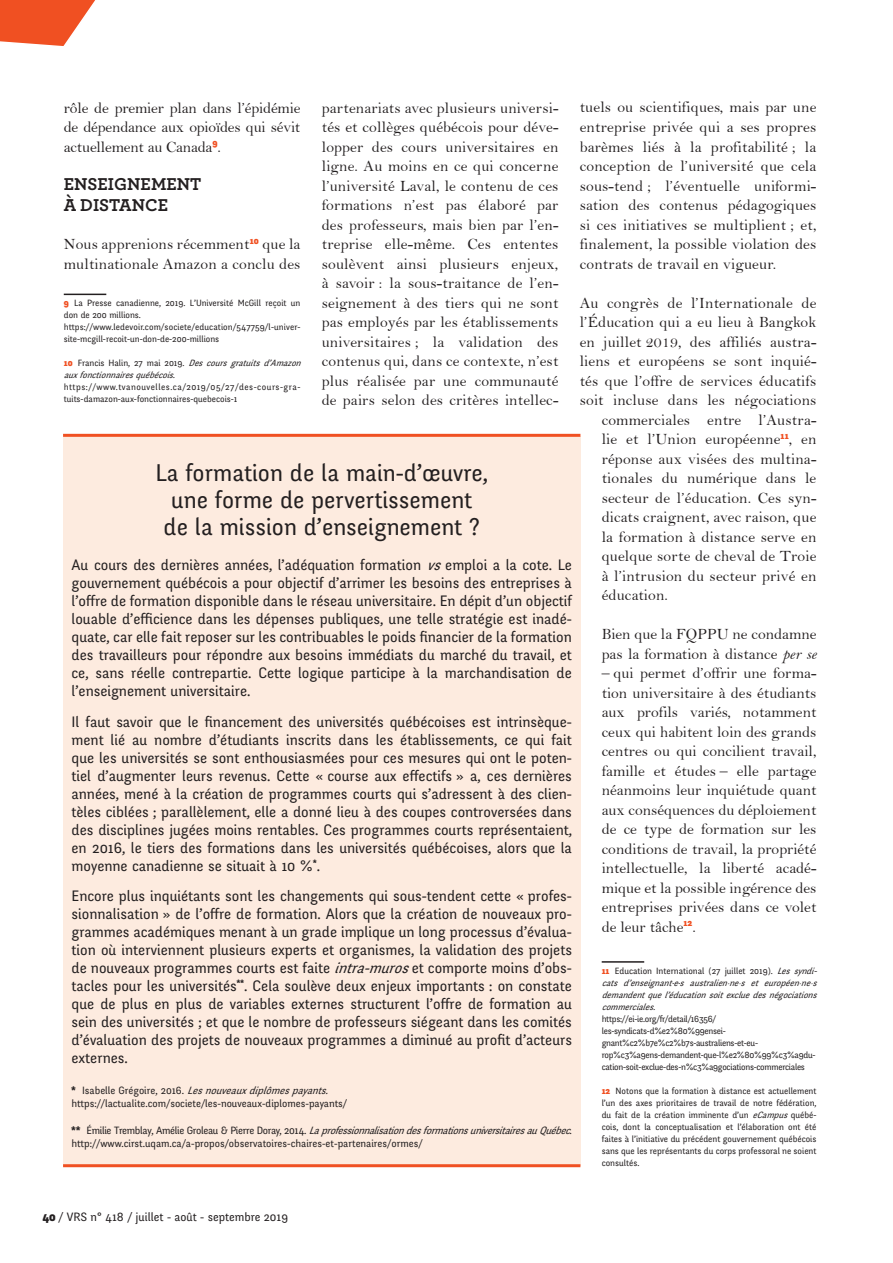
<style>
.page{position:relative;width:893px;height:1263px;background:#fff}
.page>*{position:absolute;margin:0;border:0;box-sizing:border-box;transform-origin:0 0}
.t1{font:24px/27px "Fengardo Neue";color:#231f20;text-align:center}
.t2{font:700 18px/21px "Archer";color:#231f20}
.t3{font:15.75px/19.5px "Bell";letter-spacing:.01em;color:#231f20;text-align:justify}
.t4{font:15px/18px "Fengardo Neue";color:#231f20;text-align:justify}
.t5{font:12px "Fengardo Neue";color:#231f20}
.t6{font:10.5px/13.5px "Fengardo Neue";color:#231f20}
.t7{font:9px/12px "Fengardo Neue";color:#231f20}
.t8{font:italic 9px/12px "Fengardo Neue";color:#231f20}
.t9{font:9px/12px "Fengardo Neue";letter-spacing:-.03em;color:#231f20}
.s1{font-weight:900;color:#f05022}
.s2{font-weight:900;font-style:normal;color:#f05022}
.s3{font-style:normal}
.s4{font-family:"Bell MT Italic"}
.s5{font-family:"Archer"}
.s6{font-style:italic}
.s7{font-weight:900}
</style>
<div class="page">
<svg style="left:0;top:0;width:95px;height:46px"></svg>
<hr style="left:64px;top:294px;width:42px;height:1px;background:#231f20">
<hr style="left:602px;top:961px;width:42px;height:2px;background:#231f20">
<div style="left:63px;top:436px;width:517px;height:730px;background:#fdebdf"></div>
<hr style="left:63px;top:434px;width:517px;height:3px;background:#f05022">
<hr style="left:63px;top:1164px;width:517px;height:3px;background:#f05022">
<p class="t3" style="left:322px;top:98px;width:238px">partenariats avec plusieurs universi&shy;tés et collèges québécois pour déve&shy;lopper des cours universitaires en ligne. Au moins en ce qui concerne l’université Laval, le contenu de ces formations n’est pas élaboré par des professeurs, mais bien par l’en&shy;treprise elle-même. Ces ententes soulèvent ainsi plusieurs enjeux, à savoir : la sous-traitance de l’en&shy;seignement à des tiers qui ne sont pas employés par les établissements universitaires ; la validation des contenus qui, dans ce contexte, n’est plus réalisée par une communauté de pairs selon des critères intellec-</p>
<p class="t3" style="left:580px;top:98px;width:238px">tuels ou scientifiques, mais par une entreprise privée qui a ses propres barèmes liés à la profitabilité ; la conception de l’université que cela sous-tend ; l’éventuelle uniformi&shy;sation des contenus pédagogiques si ces initiatives se multiplient ; et, finalement, la possible violation des contrats de travail en vigueur.</p>
<p class="t3" style="left:64px;top:98px;width:238px">rôle de premier plan dans l’épidémie de dépendance aux opioïdes qui sévit actuellement au Canada<sup>9</sup>.</p>
<p class="t2" style="left:64px;top:172px;width:139px">ENSEIGNEMENT<br>À DISTANCE</p>
<p class="t3" style="left:64px;top:234px;width:238px">Nous apprenions récemment<sup>10</sup> que la multinationale Amazon a conclu des</p>
<p class="t7" style="left:64px;top:297px;width:238px"><span class="s1">9</span> La Presse canadienne, 2019. L’Université McGill reçoit un don de 200 millions. https://www.ledevoir.com/societe/education/547759/l-univer&shy;site-mcgill-recoit-un-don-de-200-millions</p>
<p class="t8" style="left:64px;top:357px;width:242px"><span class="s2">1 0</span> <span class="s3">F r a n c i s H a l i n , 2 7 m a i 2 0 1 9 .</span> Descoursgratuitsd’Amazon auxfonctionnairesquébécois.</p>
<p class="t7" style="left:64px;top:381px;width:238px">https://www.tvanouvelles.ca/2019/05/27/des-cours-gra&shy;tuits-damazon-aux-fonctionnaires-quebecois-1</p>
<p class="t3" style="left:580px;top:293px;width:238px">Au congrès de l’Internationale de</p>
<p class="t3" style="left:580px;top:312px;width:238px">l’Éducation qui a eu lieu à Bangkok</p>
<p class="t3" style="left:580px;top:332px;width:238px">en juillet 2019, des affiliés austra-</p>
<p class="t3" style="left:580px;top:351px;width:238px">liens et européens se sont inquié-</p>
<p class="t3" style="left:580px;top:371px;width:238px">tés que l’offre de services éducatifs</p>
<p class="t3" style="left:580px;top:390px;width:238px">soit incluse dans les négociations</p>
<p class="t3" style="left:602px;top:410px;width:216px">commerciales entre l’Austra-</p>
<p class="t3" style="left:602px;top:429px;width:216px">lie et l’Union européenne<sup>11</sup>, en</p>
<p class="t3" style="left:602px;top:449px;width:216px">réponse aux visées des multina-</p>
<p class="t3" style="left:602px;top:468px;width:216px">tionales du numérique dans le</p>
<p class="t3" style="left:602px;top:488px;width:216px">secteur de l’éducation. Ces syn-</p>
<p class="t3" style="left:602px;top:507px;width:216px">dicats craignent, avec raison, que</p>
<p class="t3" style="left:602px;top:527px;width:216px">la formation à distance serve en</p>
<p class="t3" style="left:602px;top:546px;width:216px">quelque sorte de cheval de Troie</p>
<p class="t3" style="left:602px;top:566px;width:216px">à l’intrusion du secteur privé en</p>
<p class="t3" style="left:602px;top:585px;width:68px">éducation.</p>
<p class="t3" style="left:602px;top:624px;width:216px">Bien que la FQPPU ne condamne pas la formation à distance <span class="s4">per se</span></p>
<p class="t3" style="left:602px;top:663px;width:216px">– qui permet d’offrir une forma&shy;tion universitaire à des étudiants aux profils variés, notamment ceux qui habitent loin des grands centres ou qui concilient travail, famille et études – elle partage néanmoins leur inquiétude quant aux conséquences du déploiement de ce type de formation sur les conditions de travail, la propriété intellectuelle, la liberté acadé&shy;mique et la possible ingérence des entreprises privées dans ce volet de leur tâche<sup>12</sup>.</p>
<p class="t8" style="left:602px;top:965px;width:220px;text-align:justify"><span class="s2">11</span> <span class="s3">Education International (27 juillet 2019).</span> Lessyndi&shy;cats d’enseignant·e·s australien<span class="s5">·</span>ne<span class="s5">·</span>s et européen<span class="s5">·</span>ne<span class="s5">·</span>s demandentquel’éducationsoitexcluedesnégociations commerciales.</p>
<p class="t9" style="left:602px;top:1013px;width:215px">https://ei-ie.org/fr/detail/16356/ les-syndicats-d%e2%80%99ensei&shy;gnant%c2%b7e%c2%b7s-australiens-et-eu&shy;rop%c3%a9ens-demandent-que-l%e2%80%99%c3%a9du&shy;cation-soit-exclue-des-n%c3%a9gociations-commerciales</p>
<p class="t7" style="left:602px;top:1085px;width:216px;text-align:justify"><span class="s1">12</span> Notons que la formation à distance est actuellement l’un des axes prioritaires de travail de notre fédération, du fait de la création imminente d’un <span class="s6">eCampus</span>québé&shy;cois, dont la conceptualisation et l’élaboration ont été faites à l’initiative du précédent gouvernement québécois sans que les représentants du corps professoral ne soient consultés.</p>
<h1 class="t1" style="left:155px;top:460px;width:334px">La formation de la main-d’œuvre, une forme de pervertissement<br>de la mission d’enseignement ?</h1>
<p class="t4" style="left:72px;top:556px;width:502px">Au cours des dernières années, l’adéquation formation <span class="s6">vs</span>emploi a la cote. Le gouvernement québécois a pour objectif d’arrimer les besoins des entreprises à l’offre de formation disponible dans le réseau universitaire. En dépit d’un objectif louable d’efficience dans les dépenses publiques, une telle stratégie est inadé&shy;quate, car elle fait reposer sur les contribuables le poids financier de la formation des travailleurs pour répondre aux besoins immédiats du marché du travail, et ce, sans réelle contrepartie. Cette logique participe à la marchandisation de l’enseignement universitaire.</p>
<p class="t4" style="left:72px;top:713px;width:502px">Il faut savoir que le financement des universités québécoises est intrinsèque&shy;ment lié au nombre d’étudiants inscrits dans les établissements, ce qui fait que les universités se sont enthousiasmées pour ces mesures qui ont le poten&shy;tiel d’augmenter leurs revenus. Cette « course aux effectifs » a, ces dernières années, mené à la création de programmes courts qui s’adressent à des clien&shy;tèles ciblées ; parallèlement, elle a donné lieu à des coupes controversées dans des disciplines jugées moins rentables. Ces programmes courts représentaient, en 2016, le tiers des formations dans les universités québécoises, alors que la moyenne canadienne se situait à 10 %<sup>*</sup>.</p>
<p class="t4" style="left:72px;top:887px;width:502px">Encore plus inquiétants sont les changements qui sous-tendent cette « profes&shy;sionnalisation » de l’offre de formation. Alors que la création de nouveaux pro&shy;grammes académiques menant à un grade implique un long processus d’évalua&shy;tion où interviennent plusieurs experts et organismes, la validation des projets de nouveaux programmes courts est faite <span class="s6">intra-muros</span>et comporte moins d’obs&shy;tacles pour les universités<sup>**</sup>. Cela soulève deux enjeux importants : on constate que de plus en plus de variables externes structurent l’offre de formation au sein des universités ; et que le nombre de professeurs siégeant dans les comités d’évaluation des projets de nouveaux programmes a diminué au profit d’acteurs externes.</p>
<p class="t6" style="left:72px;top:1084px;width:277px"><span class="s7">*</span> I s a b e l l e G r é g o i r e , 2 0 1 6 . <span class="s6">Lesnouveauxdiplômespayants. </span>https://lactualite.com/societe/les-nouveaux-diplomes-payants/</p>
<p class="t6" style="left:72px;top:1123px;width:504px"><span class="s7">* *</span> É m i l i e T r e m b l a y , A m é l i e G r o l e a u &amp; P i e r r e D o r a y , 2 0 1 4 . <span class="s6">LaprofessionnalisationdesformationsuniversitairesauQuébec</span>. http://www.cirst.uqam.ca/a-propos/observatoires-chaires-et-partenaires/ormes/</p>
<p class="t5" style="left:43px;top:1209px;width:247px"><span class="s7">40</span> / VRS n° 418 / juillet - août - septembre 2019</p>
</div>
